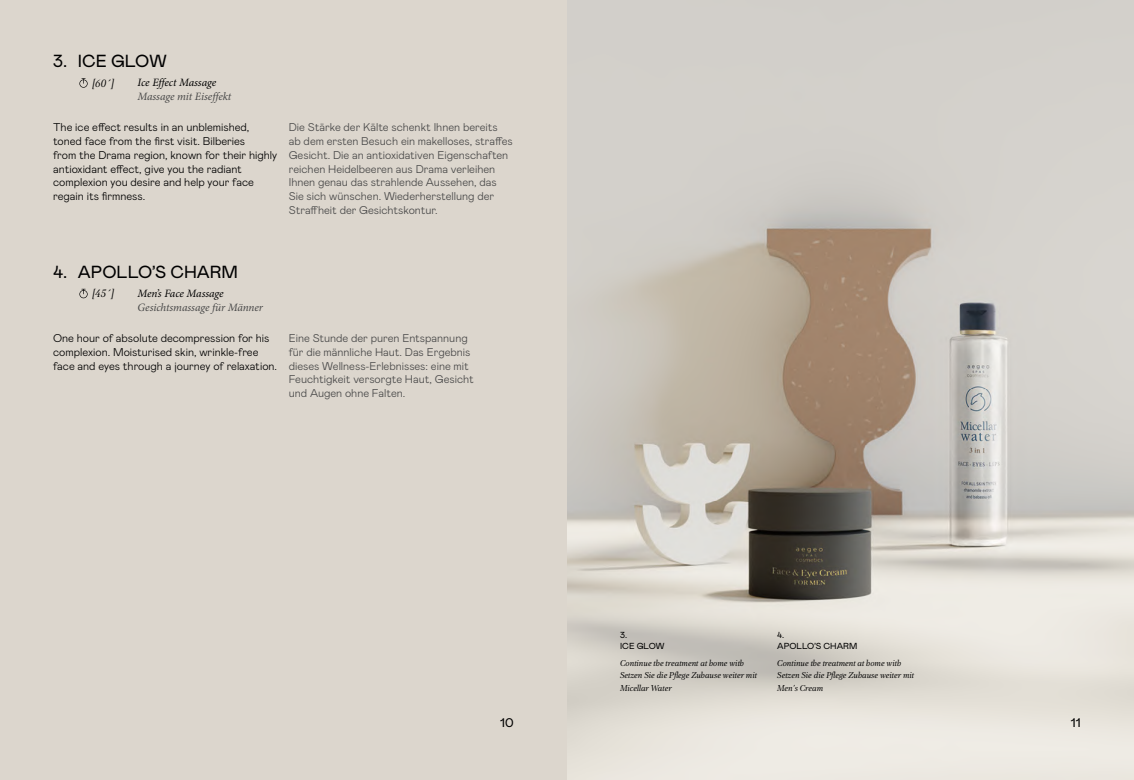
<style>
.page{position:relative;width:1134px;height:780px;background:#fff}
.page>*{position:absolute;margin:0;border:0;box-sizing:border-box;transform-origin:0 0}
.t1{font:17.5px "Mabry Pro";color:#000}
.t2{font:12.5px "Mabry Pro";color:#000;scale:1.07 1}
.t3{font:300 11.25px/13.8px "Mabry Pro";color:#484848}
.t4{font:300 11.25px/13.8px "Mabry Pro";color:#000}
.t5{font:italic 11.25px "Minion Pro";letter-spacing:-.01em;color:#484848}
.t6{font:italic 11.25px "Minion Pro";letter-spacing:-.005em;color:#000}
.t7{font:italic 11.25px "PF Regal Text Pro";color:#000}
.t8{font:italic 8.75px/11.2px "PF Regal Text Pro";color:#000}
.t9{font:8.75px/11.2px "Mabry Pro";color:#000}
</style>
<div class="page">
<img style="left:567px;top:0;width:567px;height:780px">
<div style="left:0;top:0;width:567px;height:780px;background:#dcd6cd"></div>
<svg style="left:79px;top:78px;width:9px;height:10px"></svg>
<svg style="left:79px;top:289px;width:9px;height:9px"></svg>
<h1 class="t1" style="left:53px;top:49px;width:115px">3. ICE GLOW</h1>
<p class="t7" style="left:92px;top:77px;width:23px">[60΄]</p>
<p class="t6" style="left:138px;top:75px;width:80px">Ice Effect Massage</p>
<p class="t5" style="left:138px;top:89px;width:95px">Massage mit Eiseffekt</p>
<p class="t4" style="left:53px;top:120px;width:226px">The ice effect results in an unblemished, toned face from the first visit. Bilberies<br>from the Drama region, known for their highly antioxidant effect, give you the radiant complexion you desire and help your face regain its firmness.</p>
<p class="t3" style="left:289px;top:120px;width:225px">Die Stärke der Kälte schenkt Ihnen bereits<br>ab dem ersten Besuch ein makelloses, straffes Gesicht. Die an antioxidativen Eigenschaften reichen Heidelbeeren aus Drama verleihen Ihnen genau das strahlende Aussehen, das Sie sich wünschen. Wiederherstellung der Straffheit der Gesichtskontur.</p>
<h1 class="t1" style="left:53px;top:259px;width:186px">4. APOLLO’S CHARM</h1>
<p class="t7" style="left:92px;top:288px;width:23px">[45΄]</p>
<p class="t6" style="left:138px;top:286px;width:88px">Men’s Face Massage</p>
<p class="t5" style="left:138px;top:299px;width:127px">Gesichtsmassage für Männer</p>
<p class="t4" style="left:53px;top:330px;width:225px">One hour of absolute decompression for his complexion. Moisturised skin, wrinkle-free face and eyes through a journey of relaxation.</p>
<p class="t3" style="left:289px;top:330px;width:186px">Eine Stunde der puren Entspannung für die männliche Haut. Das Ergebnis dieses Wellness-Erlebnisses: eine mit Feuchtigkeit versorgte Haut, Gesicht und Augen ohne Falten.</p>
<p class="t9" style="left:620px;top:628px;width:46px">3.<br>ICE GLOW</p>
<p class="t8" style="left:620px;top:658px;width:138px">Continue the treatment at home with<br>Setzen Sie die Pflege Zuhause weiter mit</p>
<p class="t8" style="left:620px;top:683px;width:53px">Micellar Water</p>
<p class="t9" style="left:777px;top:629px;width:82px">4.<br>APOLLO’S CHARM</p>
<p class="t8" style="left:777px;top:658px;width:138px">Continue the treatment at home with<br>Setzen Sie die Pflege Zuhause weiter mit</p>
<p class="t8" style="left:777px;top:683px;width:48px">Men’s Cream</p>
<p class="t2" style="left:500px;top:713px;width:14px">10</p>
<p class="t2" style="left:1071px;top:713px;width:11px">11</p>
</div>
